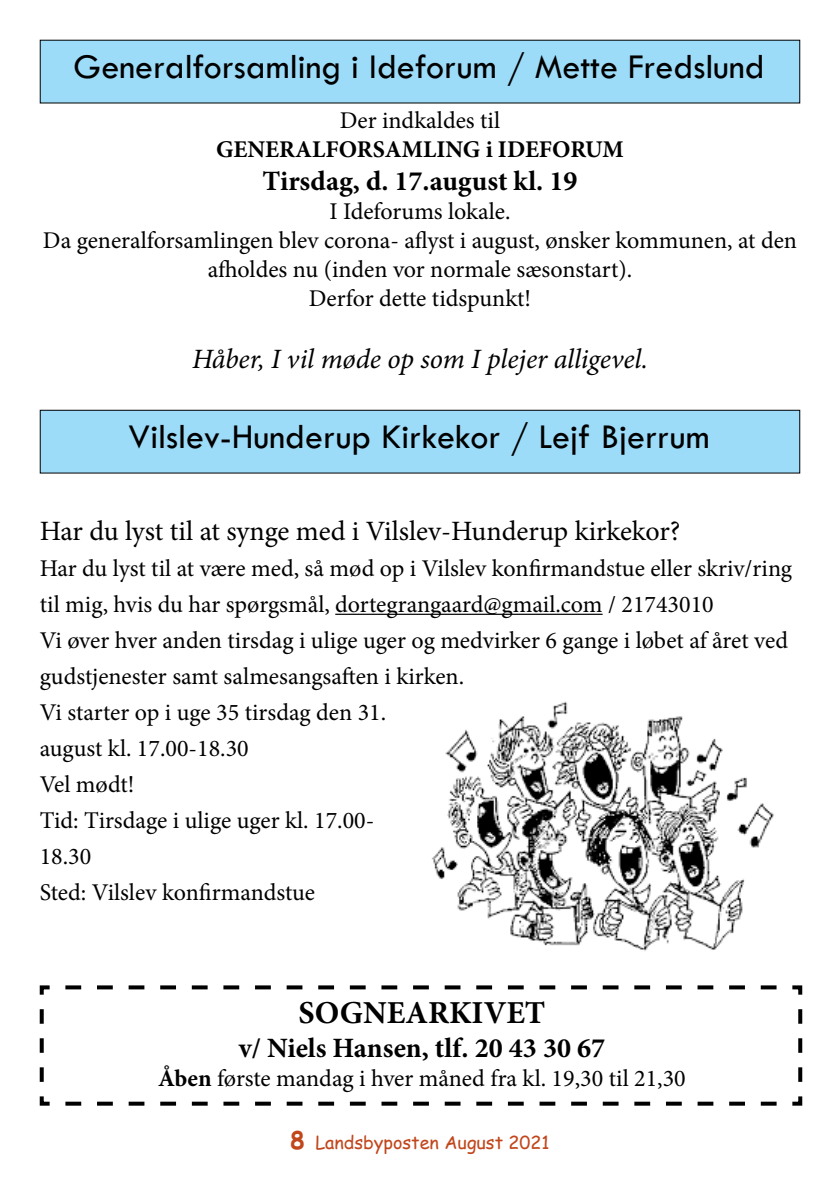
<style>
.page{position:relative;width:840px;height:1191px;background:#fff}
.page>*{position:absolute;margin:0;border:0;box-sizing:border-box;transform-origin:0 0}
.t1{font:36px "Tw Cen";color:#000}
.t2{font:700 32px "Minion Pro";color:#000}
.t3{font:700 28px "Minion Pro";color:#000}
.t4{font:28px "Minion Pro";letter-spacing:-.005em;color:#000}
.t5{font:italic 28px "Minion Pro";letter-spacing:-.005em;color:#000}
.t6{font:24px/36px "Minion Pro";color:#000;text-align:center}
.t7{font:700 24px "Minion Pro";color:#000}
.t8{font:18px "Comic Sans MS";color:#c1461c}
.s1{font-weight:700}
.s2{font-weight:700;font-size:24px}
</style>
<div class="page">
<div style="left:40px;top:40px;width:759px;height:63px;background:#9ddcf9"></div>
<div style="left:40px;top:410px;width:759px;height:63px;background:#9ddcf9"></div>
<div style="left:40px;top:410px;width:759px;height:63px;border:1px solid #000"></div>
<hr style="left:335px;top:613px;width:267px;height:2px;background:#000">
<svg style="left:39px;top:985px;width:764px;height:121px"></svg>
<img style="left:431px;top:701px;width:343px;height:250px">
<h1 class="t1" style="left:74px;top:45px;width:692px">Generalforsamling i Ideforum / Mette Fredslund</h1>
<p class="t6" style="left:339px;top:102px;width:162px">Der indkaldes til</p>
<p class="t7" style="left:216px;top:132px;width:409px">GENERALFORSAMLING i IDEFORUM</p>
<p class="t3" style="left:262px;top:162px;width:316px">Tirsdag, d. 17.august kl. 19</p>
<p class="t6" style="left:43px;top:197px;width:755px;line-height:28.8px">I Ideforums lokale.<br>Da generalforsamlingen blev corona- aflyst i august, ønsker kommunen, at den afholdes nu (inden vor normale sæsonstart).<br>Derfor dette tidspunkt!</p>
<p class="t5" style="left:192px;top:340px;width:457px">Håber, I vil møde op som I plejer alligevel.</p>
<h1 class="t1" style="left:128px;top:415px;width:582px">Vilslev-Hunderup Kirkekor / Lejf Bjerrum</h1>
<p class="t4" style="left:40px;top:512px;width:642px">Har du lyst til at synge med i Vilslev-Hunderup kirkekor?</p>
<p class="t6" style="left:40px;top:550px;width:753px;text-align:left">Har du lyst til at være med, så mød op i Vilslev konfirmandstue eller skriv/ring til mig, hvis du har spørgsmål, dortegrangaard@gmail.com / 21743010<br>Vi øver hver anden tirsdag i ulige uger og medvirker 6 gange i løbet af året ved gudstjenester samt salmesangsaften i kirken.<br>Vi starter op i uge 35 tirsdag den 31.<br>august kl. 17.00-18.30<br>Vel mødt!<br>Tid: Tirsdage i ulige uger kl. 17.00-<br>18.30<br>Sted: Vilslev konfirmandstue</p>
<h2 class="t2" style="left:298px;top:990px;width:248px">SOGNEARKIVET</h2>
<p class="t3" style="left:239px;top:1028px;width:367px">v/ Niels Hansen, tlf. 20 43 30 67</p>
<p class="t6" style="left:158px;top:1060px;width:529px"><span class="s1">Åben</span> første mandag i hver måned fra kl. 19,30 til 21,30</p>
<p class="t8" style="left:290px;top:1129px;width:261px"><span class="s2">8</span> Landsbyposten August 2021</p>
</div>
